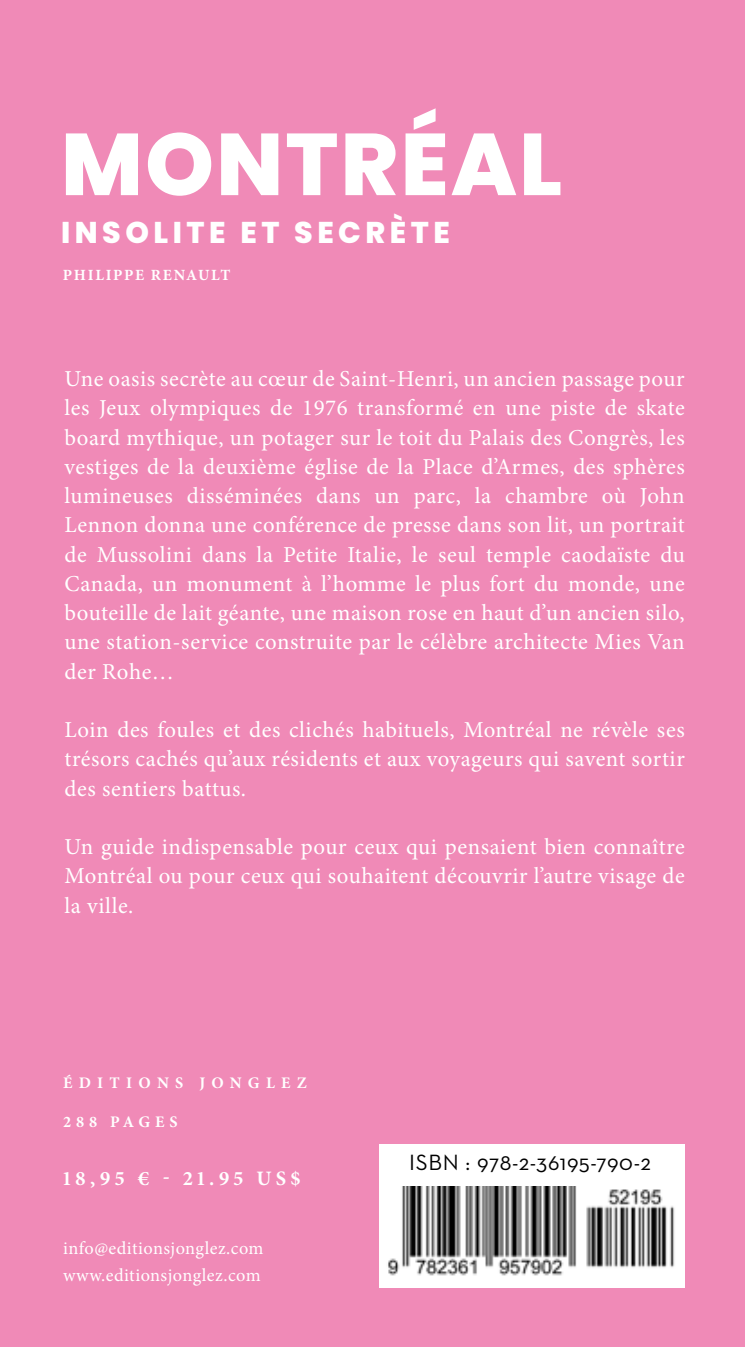
<style>
.page{position:relative;width:745px;height:1347px;background:#fff}
.page>*{position:absolute;margin:0;border:0;box-sizing:border-box;transform-origin:0 0}
.t1{font:800 87.5px "Poppins";letter-spacing:.025em;color:#fff}
.t2{font:800 30px "Poppins";letter-spacing:.15em;color:#fff}
.t3{font:22.75px/29.2px "Minion Pro";letter-spacing:.025em;color:#fff;text-align:justify}
.t4{font:22.5px "Neutra Text";letter-spacing:.03em;color:#000}
.t5{font:700 20.5px "Minion Pro";letter-spacing:.21em;color:#fff}
.t6{font:18.25px/27.2px "Minion Pro";letter-spacing:.025em;color:#fff}
.t7{font:700 16.25px "Minion Pro";letter-spacing:.38em;color:#fff}
.t8{font:700 15.5px "Minion Pro";letter-spacing:.11em;color:#fff}
</style>
<div class="page">
<div style="left:0;top:0;width:744px;height:1346px;background:#f08ab7"></div>
<div style="left:379px;top:1144px;width:305px;height:144px;background:#fff"></div>
<img style="left:388px;top:1186px;width:287px;height:90px">
<h1 class="t1" style="left:61px;top:114px;width:502px">MONTRÉAL</h1>
<h2 class="t2" style="left:61px;top:215px;width:390px">INSOLITE ET SECRÈTE</h2>
<p class="t8" style="left:63px;top:264px;width:169px">PHILIPPE RENAULT</p>
<p class="t3" style="left:64px;top:364px;width:621px">Une oasis secrète au cœur de Saint-Henri, un ancien passage pour les Jeux olympiques de 1976 transformé en une piste de skate board mythique, un potager sur le toit du Palais des Congrès, les vestiges de la deuxième église de la Place d’Armes, des sphères lumineuses disséminées dans un parc, la chambre où John Lennon donna une conférence de presse dans son lit, un portrait de Mussolini dans la Petite Italie, le seul temple caodaïste du Canada, un monument à l’homme le plus fort du monde, une bouteille de lait géante, une maison rose en haut d’un ancien silo, une station-service construite par le célèbre architecte Mies Van der Rohe…</p>
<p class="t3" style="left:64px;top:715px;width:621px">Loin des foules et des clichés habituels, Montréal ne révèle ses trésors cachés qu’aux résidents et aux voyageurs qui savent sortir des sentiers battus.</p>
<p class="t3" style="left:64px;top:832px;width:621px">Un guide indispensable pour ceux qui pensaient bien connaître Montréal ou pour ceux qui souhaitent découvrir l’autre visage de la ville.</p>
<p class="t7" style="left:63px;top:1071px;width:245px">ÉDITIONS JONGLEZ</p>
<p class="t7" style="left:63px;top:1110px;width:116px">288 PAGES</p>
<p class="t5" style="left:63px;top:1164px;width:239px">18,95 € - 21.95 US$</p>
<p class="t6" style="left:63px;top:1234px;width:202px">info@editionsjonglez.com www.editionsjonglez.com</p>
<p class="t4" style="left:409px;top:1148px;width:243px">ISBN : 978-2-36195-790-2</p>
</div>
